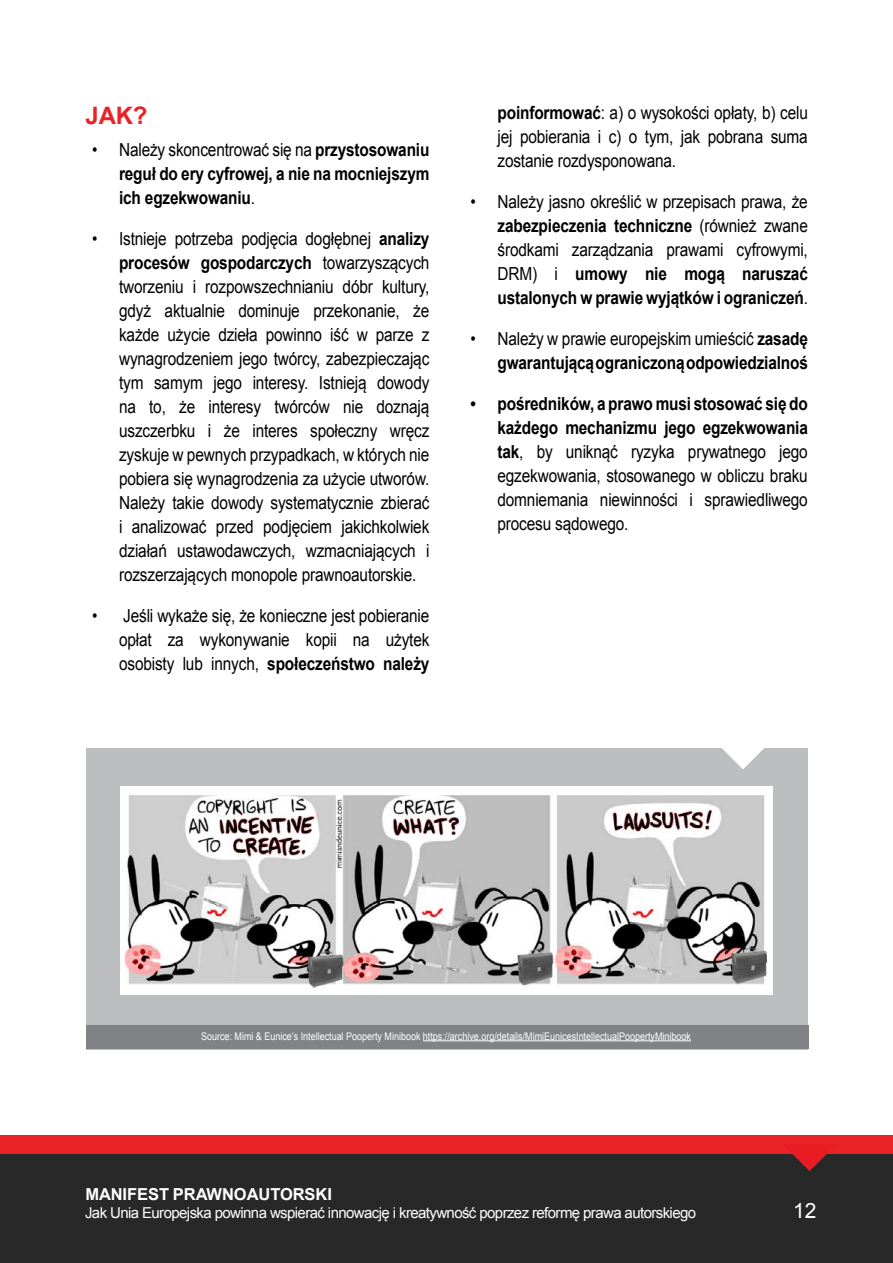
<style>
.page{position:relative;width:893px;height:1263px;background:#fff}
.page>*{position:absolute;margin:0;border:0;box-sizing:border-box;transform-origin:0 0}
.t1{font:700 24px "Arial";color:#e82227}
.t2{font:21px "Arial";color:#fff}
.t3{font:18px/24px "Arial";letter-spacing:-.01em;color:#000;text-align:justify;scale:.86 1}
.t4{font:700 18px/24px "Arial";letter-spacing:-.01em;color:#000;text-align:justify;scale:.86 1}
.t5{font:700 16.5px "Arial";letter-spacing:-.005em;color:#fff}
.t6{font:15px "Arial";letter-spacing:-.04em;color:#fff}
.t7{font:10.5px "Arial";color:#fff;scale:.86 1}
.s1{font-weight:400}
.s2{font-weight:700}
</style>
<div class="page">
<div style="left:0;top:1146px;width:893px;height:117px;background:#292829"></div>
<div style="left:0;top:1135px;width:893px;height:18px;background:#e82227"></div>
<svg style="left:782px;top:1153px;width:55px;height:18px"></svg>
<div style="left:87px;top:748px;width:721px;height:301px;background:#bcbec0"></div>
<svg style="left:722px;top:748px;width:42px;height:21px"></svg>
<img style="left:120px;top:787px;width:653px;height:208px">
<div style="left:86px;top:1026px;width:723px;height:23px;background:#808285"></div>
<hr style="left:423px;top:1040px;width:268px;height:1px;background:#fff">
<h1 class="t1" style="left:85px;top:98px;width:63px">JAK?</h1>
<p class="t4" style="left:119px;top:138px;width:362px;text-indent:-27px"><span class="s1">• N ależy skoncentrować się na</span> przystosowaniu reguł do ery cyfrowej, a nie na mocniejszym ich egzekwowaniu<span class="s1">.</span></p>
<p class="t3" style="left:119px;top:227px;width:362px;text-indent:-27px">• I stnieje potrzeba podjęcia dogłębnej <span class="s2">analizy procesów gospodarczych</span> towarzyszących tworzeniu i rozpowszechnianiu dóbr kultury, gdyż aktualnie dominuje przekonanie, że każde użycie dzieła powinno iść w parze z wynagrodzeniem jego twórcy, zabezpieczając tym samym jego interesy. I stnieją dowody na to, że interesy twórców nie doznają uszczerbku i że interes społeczny wręcz zyskuje w pewnych przypadkach, w których nie pobiera się wynagrodzenia za użycie utworów.<br>N ależy takie dowody systematycznie zbierać i analizować przed podjęciem jakichkolwiek działań ustawodawczych, wzmacniających i rozszerzających monopole prawnoautorskie.</p>
<p class="t3" style="left:119px;top:604px;width:362px;text-indent:-27px">• Jeśli wykaże się, że konieczne jest pobieranie opłat za wykonywanie kopii na użytek osobisty lub innych, <span class="s2">społeczeństwo należy</span></p>
<p class="t3" style="left:497px;top:101px;width:362px"><span class="s2">poinformować</span>: a) o wysokości opłaty, b) celu jej pobierania i c) o tym, jak pobrana suma zostanie rozdysponowana.</p>
<p class="t3" style="left:497px;top:190px;width:362px;text-indent:-27px">• Należy jasno określić w przepisach prawa, że <span class="s2">zabezpieczenia techniczne</span> (również zwane środkami zarządzania prawami cyfrowymi, DRM) i <span class="s2">umowy nie mogą naruszać ustalonych w prawie wyjątków i ograniczeń</span>.</p>
<p class="t4" style="left:470px;top:327px;width:394px;text-align:right"><span class="s1">• Należy w prawie europejskim umieścić</span> zasadę gwarantującą ograniczoną odpowiedzialnoś</p>
<p class="t3" style="left:497px;top:392px;width:362px;text-indent:-27px"><span class="s2">• pośredników, a prawo musi stosować się do każdego mechanizmu jego egzekwowania tak</span>, by uniknąć ryzyka prywatnego jego egzekwowania, stosowanego w obliczu braku domniemania niewinności i sprawiedliwego procesu sądowego.</p>
<p class="t7" style="left:201px;top:1029px;width:571px">Source: Mimi &amp; Eunice’s I ntellectual Pooperty Minibook https://archive.org/details/MimiEunicesI ntellectualPoopertyMinibook</p>
<p class="t5" style="left:85px;top:1183px;width:248px">MANIFEST PRAWNOAUTORSKI</p>
<p class="t6" style="left:85px;top:1202px;width:613px">Jak Unia Europejska powinna wspierać innowację i kreatywność poprzez reformę prawa autorskiego</p>
<p class="t2" style="left:793px;top:1196px;width:25px">12</p>
</div>
